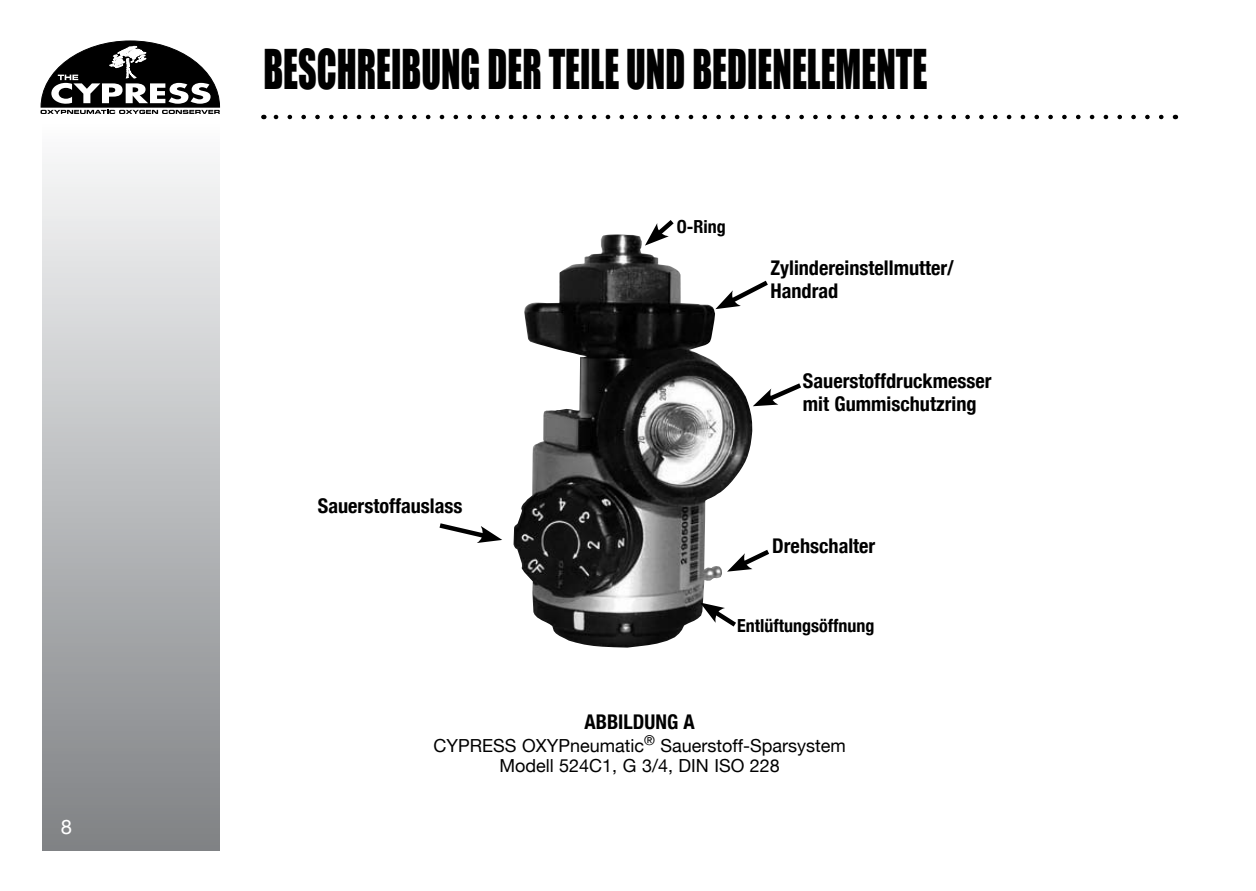
<style>
.page{position:relative;width:1256px;height:891px;background:#fff}
.page>*{position:absolute;margin:0;border:0;box-sizing:border-box;transform-origin:0 0}
.t1{font:50.4px "Impact";color:#000;scale:.71 1}
.t2{font:700 condensed 20.25px/22.5px "Helvetica Neue";color:#000}
.t3{font:20.25px "Helvetica Neue";color:#fff}
.t4{font:18px/20.2px "Helvetica Neue";color:#000;text-align:center}
.t5{font:700 condensed 18px "Helvetica Neue";color:#000}
</style>
<div class="page">
<div style="left:42px;top:124px;width:177px;height:726px;background:linear-gradient(to bottom,#fafbfc,#7e8184)"></div>
<svg style="left:273px;top:115px;width:888px;height:4px"></svg>
<svg style="left:40px;top:40px;width:180px;height:74px"></svg>
<img style="left:513px;top:234px;width:239px;height:414px">
<svg style="left:727px;top:546px;width:42px;height:26px"></svg>
<svg style="left:439px;top:523px;width:63px;height:20px"></svg>
<svg style="left:753px;top:383px;width:48px;height:23px"></svg>
<svg style="left:715px;top:277px;width:53px;height:32px"></svg>
<svg style="left:700px;top:602px;width:41px;height:29px"></svg>
<svg style="left:645px;top:220px;width:33px;height:26px"></svg>
<p class="t3" style="left:61px;top:814px;width:13px">8</p>
<h1 class="t1" style="left:263px;top:38px;width:937px">BESCHREIBUNG DER TEILE UND BEDIENELEMENTE</h1>
<p class="t2" style="left:318px;top:494px;width:146px">Sauerstoffauslass</p>
<p class="t5" style="left:677px;top:216px;width:50px">O-Ring</p>
<p class="t2" style="left:770px;top:257px;width:185px">Zylindereinstellmutter/<br>Handrad</p>
<p class="t2" style="left:803px;top:370px;width:190px">Sauerstoffdruckmesser mit Gummischutzring</p>
<p class="t2" style="left:772px;top:534px;width:105px">Drehschalter</p>
<p class="t5" style="left:737px;top:615px;width:139px">Entlüftungsöffnung</p>
<p class="t2" style="left:584px;top:710px;width:112px">ABBILDUNG A</p>
<p class="t4" style="left:433px;top:735px;width:414px">CYPRESS OXYPneumatic<sup>®</sup> Sauerstoff-Sparsystem<br>Modell 524C1, G 3/4, DIN ISO 228</p>
</div>
